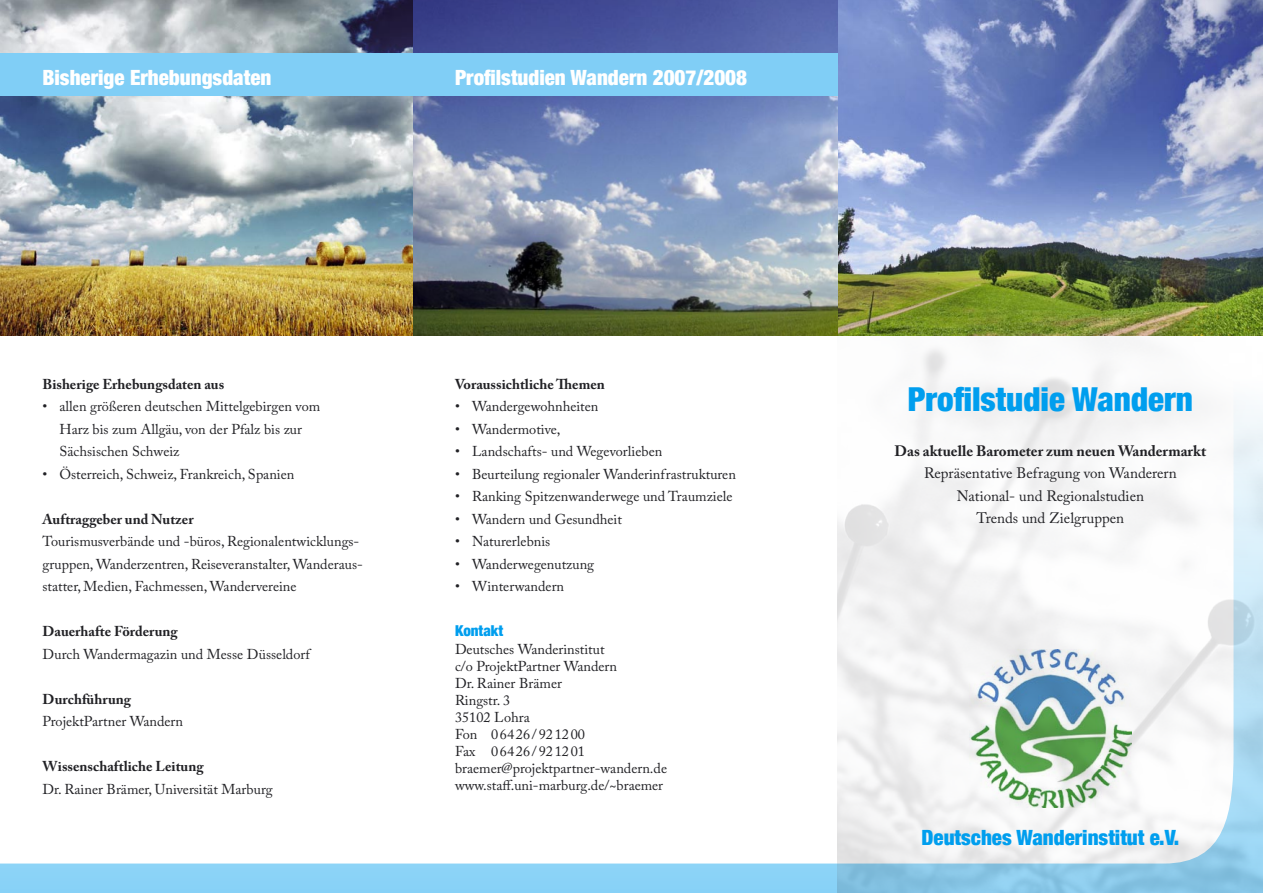
<style>
.page{position:relative;width:1263px;height:893px;background:#fff}
.page>*{position:absolute;margin:0;border:0;box-sizing:border-box;transform-origin:0 0}
.t1{font:900 condensed 33px "Helvetica Neue";color:#009eee}
.t2{font:900 condensed 21px "Helvetica Neue";color:#fff}
.t3{font:900 condensed 21px "Helvetica Neue";color:#009eee}
.t4{font:15px/22.5px "Adobe Caslon Pro";color:#212125;text-align:center}
.t5{font:700 15px "Adobe Caslon Pro";color:#212125}
.t6{font:900 condensed 15px "Helvetica Neue";color:#009eee}
.t7{font:14.25px/17.1px "Adobe Caslon Pro";color:#212125}
.t8{font:700 14.25px "Adobe Caslon Pro";color:#212125}
</style>
<div class="page">
<svg style="left:0;top:520px;width:838px;height:373px"></svg>
<img style="left:838px;top:0;width:425px;height:893px">
<img style="left:0;top:0;width:838px;height:336px">
<div style="left:0;top:53px;width:838px;height:43px;background:#80cef6"></div>
<img style="left:969px;top:649px;width:162px;height:159px">
<h2 class="t2" style="left:43px;top:65px;width:230px">Bisherige Erhebungsdaten</h2>
<h2 class="t2" style="left:455px;top:65px;width:294px">Profilstudien Wandern 2007/2008</h2>
<p class="t8" style="left:43px;top:376px;width:183px">Bisherige Erhebungsdaten aus</p>
<p class="t7" style="left:60px;top:395px;width:262px;line-height:22.5px;text-indent:-17px">• allen größeren deutschen Mittelgebirgen vom<br>Harz bis zum Allgäu, von der Pfalz bis zur<br>Sächsischen Schweiz</p>
<p class="t7" style="left:43px;top:465px;width:253px">• Österreich, Schweiz, Frankreich, Spanien</p>
<p class="t8" style="left:43px;top:511px;width:153px">Auftraggeber und Nutzer</p>
<p class="t7" style="left:43px;top:530px;width:322px;line-height:22.5px">Tourismusverbände und -büros, Regionalentwicklungs&shy;gruppen, Wanderzentren, Reiseveranstalter, Wanderaus&shy;statter, Medien, Fachmessen, Wandervereine</p>
<p class="t8" style="left:43px;top:623px;width:137px">Dauerhafte Förderung</p>
<p class="t7" style="left:43px;top:645px;width:269px">Durch Wandermagazin und Messe Düsseldorf</p>
<p class="t8" style="left:43px;top:691px;width:90px">Durchführung</p>
<p class="t7" style="left:43px;top:713px;width:142px">ProjektPartner Wandern</p>
<p class="t8" style="left:43px;top:758px;width:163px">Wissenschaftliche Leitung</p>
<p class="t7" style="left:43px;top:780px;width:232px">Dr. Rainer Brämer, Universität Marburg</p>
<p class="t8" style="left:455px;top:376px;width:151px">Voraussichtliche Themen</p>
<p class="t7" style="left:455px;top:398px;width:145px">• Wandergewohnheiten</p>
<p class="t7" style="left:455px;top:420px;width:107px">• Wandermotive,</p>
<p class="t7" style="left:455px;top:443px;width:209px">• Landschafts- und Wegevorlieben</p>
<p class="t7" style="left:455px;top:465px;width:282px">• Beurteilung regionaler Wanderinfrastrukturen</p>
<p class="t7" style="left:455px;top:488px;width:279px">• Ranking Spitzenwanderwege und Traumziele</p>
<p class="t7" style="left:455px;top:510px;width:168px">• Wandern und Gesundheit</p>
<p class="t7" style="left:455px;top:533px;width:97px">• Naturerlebnis</p>
<p class="t7" style="left:455px;top:555px;width:141px">• Wanderwegenutzung</p>
<p class="t7" style="left:455px;top:578px;width:111px">• Winterwandern</p>
<p class="t6" style="left:455px;top:622px;width:50px">Kontakt</p>
<p class="t7" style="left:455px;top:640px;width:214px">Deutsches Wanderinstitut<br>c/o ProjektPartner Wandern<br>Dr. Rainer Brämer<br>Ringstr. 3<br>35102 Lohra<br>Fon 0 64 26 / 92 12 00<br>Fax 0 64 26 / 92 12 01 braemer@projektpartner-wandern.de www.staff.uni-marburg.de/~braemer</p>
<h1 class="t1" style="left:908px;top:378px;width:286px">Profilstudie Wandern</h1>
<p class="t5" style="left:894px;top:442px;width:313px">Das aktuelle Barometer zum neuen Wandermarkt</p>
<p class="t4" style="left:924px;top:462px;width:254px">Repräsentative Befragung von Wanderern<br>National- und Regionalstudien<br>Trends und Zielgruppen</p>
<h2 class="t3" style="left:921px;top:825px;width:259px">Deutsches Wanderinstitut e.V.</h2>
</div>
